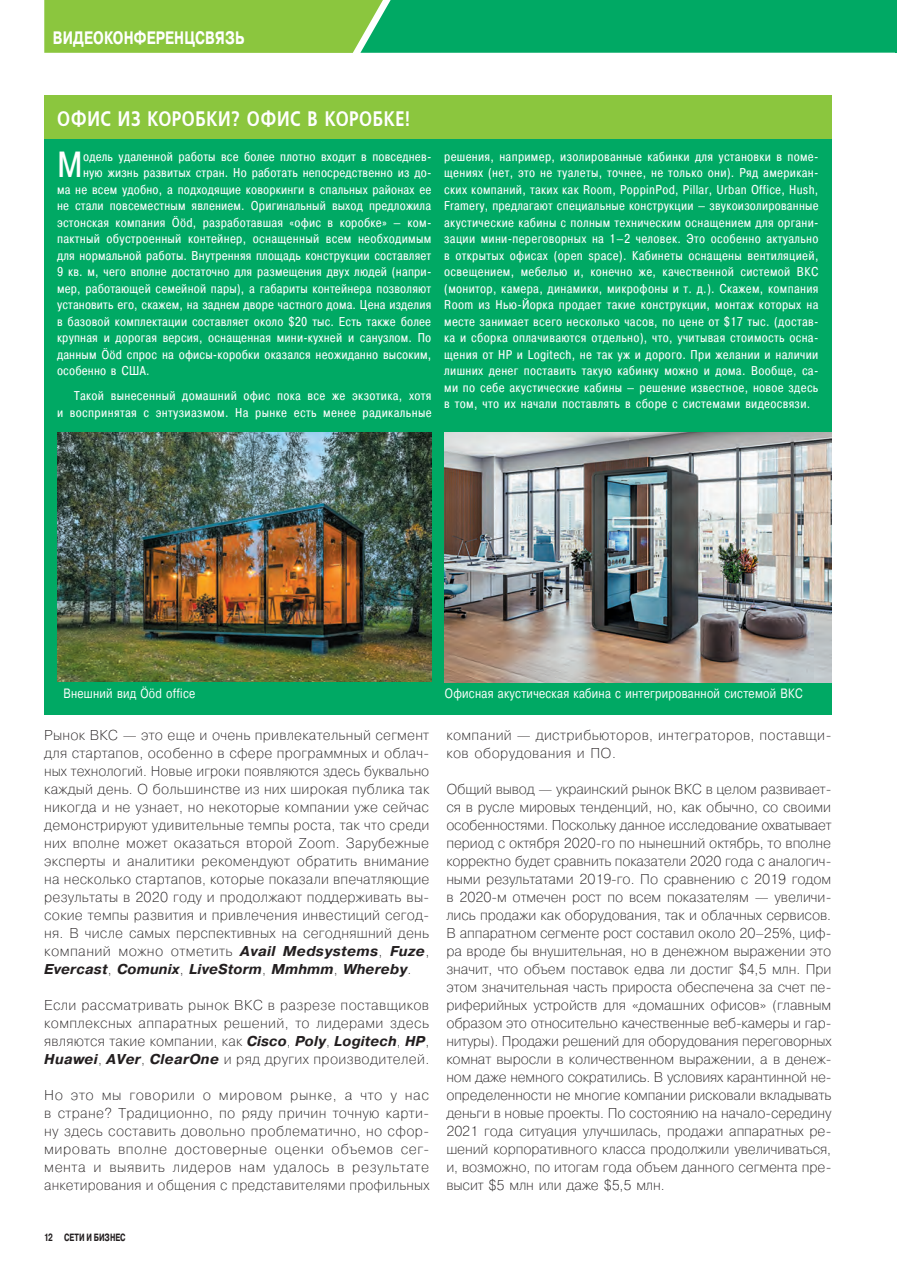
<style>
.page{position:relative;width:897px;height:1267px;background:#fff}
.page>*{position:absolute;margin:0;border:0;box-sizing:border-box;transform-origin:0 0}
.Текст_Прагм__Буквица{font:36.3px "Pragmatica Cond";color:#fff}
.Заглавие_Rediz{font:600 21px "Free Set";letter-spacing:.035em;color:#fff;scale:.8 1}
.t1{font:700 18px "Pragmatica";letter-spacing:.01em;color:#fff;scale:.75 1}
.Текст_osn_GREP{font:200 14.25px/18px "Pragmatica";letter-spacing:.015em;color:#231f20;text-align:justify}
.Рис__-_подп_GREP{font:13.5px "Pragmatica";letter-spacing:.025em;color:#fff;scale:.8 1}
.Текст_Прагматика_GRE{font:12.75px/16.5px "Pragmatica Cond";letter-spacing:.025em;color:#fff;text-align:right}
.Текст_Прагм__Буквица-2{font:12.75px "Pragmatica Cond";letter-spacing:.015em;color:#fff}
.t2{font:700 10.5px "Pragmatica";color:#231f20;scale:.7 1}
.s1{font-weight:700;font-style:italic}
</style>
<div class="page">
<div style="left:44px;top:139px;width:787px;height:575px;background:#00a964"></div>
<div style="left:44px;top:95px;width:787px;height:44px;background:#8bc63e"></div>
<img style="left:57px;top:432px;width:374px;height:249px">
<img style="left:444px;top:432px;width:387px;height:250px">
<svg style="left:44px;top:0;width:853px;height:53px;background:#37b557"></svg>
<p class="t1" style="left:53px;top:26px;width:257px">ВИДЕОКОНФЕРЕНЦСВЯЗЬ</p>
<p class="Заглавие_Rediz" style="left:57px;top:106px;width:442px">ОФИС ИЗ КОРОБКИ? ОФИС В КОРОБКЕ!</p>
<p class="Текст_Прагм__Буквица" style="left:57px;top:142px;width:27px">М</p>
<p class="Текст_Прагм__Буквица-2" style="left:83px;top:148px;width:350px">одель удаленной работы все более плотно входит в повседнев-</p>
<p class="Текст_Прагм__Буквица-2" style="left:83px;top:165px;width:350px">ную жизнь развитых стран. Но работать непосредственно из до-</p>
<p class="Текст_Прагм__Буквица-2" style="left:57px;top:181px;width:376px">ма не всем удобно, а подходящие коворкинги в спальных районах ее</p>
<p class="Текст_Прагм__Буквица-2" style="left:57px;top:198px;width:375px">не стали повсеместным явлением. Оригинальный выход предложила</p>
<p class="Текст_Прагм__Буквица-2" style="left:57px;top:214px;width:376px">эстонская компания Ööd, разработавшая «офис в коробке» — ком-</p>
<p class="Текст_Прагм__Буквица-2" style="left:57px;top:231px;width:376px">пактный обустроенный контейнер, оснащенный всем необходимым</p>
<p class="Текст_Прагм__Буквица-2" style="left:57px;top:247px;width:375px">для нормальной работы. Внутренняя площадь конструкции составляет</p>
<p class="Текст_Прагм__Буквица-2" style="left:57px;top:264px;width:376px">9 кв. м, чего вполне достаточно для размещения двух людей (напри-</p>
<p class="Текст_Прагм__Буквица-2" style="left:57px;top:280px;width:375px">мер, работающей семейной пары), а габариты контейнера позволяют</p>
<p class="Текст_Прагм__Буквица-2" style="left:57px;top:297px;width:376px">установить его, скажем, на заднем дворе частного дома. Цена изделия</p>
<p class="Текст_Прагм__Буквица-2" style="left:57px;top:313px;width:375px">в базовой комплектации составляет около $20 тыс. Есть также более</p>
<p class="Текст_Прагм__Буквица-2" style="left:57px;top:330px;width:375px">крупная и дорогая версия, оснащенная мини-кухней и санузлом. По</p>
<p class="Текст_Прагм__Буквица-2" style="left:57px;top:346px;width:375px">данным Ööd спрос на офисы-коробки оказался неожиданно высоким,</p>
<p class="Текст_Прагм__Буквица-2" style="left:57px;top:363px;width:94px">особенно в США.</p>
<p class="Текст_Прагматика_GRE" style="left:57px;top:388px;width:376px">Такой вынесенный домашний офис пока все же экзотика, хотя<br>и воспринятая с энтузиазмом. На рынке есть менее радикальные</p>
<p class="Текст_Прагматика_GRE" style="left:444px;top:148px;width:376px;text-align:justify">решения, например, изолированные кабинки для установки в поме&shy;щениях (нет, это не туалеты, точнее, не только они). Ряд американ&shy;ских компаний, таких как Room, PoppinPod, Pillar, Urban Office, Hush, Framery, предлагают специальные конструкции — звукоизолированные акустические кабины с полным техническим оснащением для органи&shy;зации мини-переговорных на 1–2 человек. Это особенно актуально в открытых офисах (open space). Кабинеты оснащены вентиляцией, освещением, мебелью и, конечно же, качественной системой ВКС (монитор, камера, динамики, микрофоны и т. д.). Скажем, компания Room из Нью-Йорка продает такие конструкции, монтаж которых на месте занимает всего несколько часов, по цене от $17 тыс. (достав&shy;ка и сборка оплачиваются отдельно), что, учитывая стоимость осна&shy;щения от HP и Logitech, не так уж и дорого. При желании и наличии лишних денег поставить такую кабинку можно и дома. Вообще, са&shy;ми по себе акустические кабины — решение известное, новое здесь в том, что их начали поставлять в сборе с системами видеосвязи.</p>
<p class="Рис__-_подп_GREP" style="left:63px;top:685px;width:166px">Внешний вид Ööd office</p>
<p class="Рис__-_подп_GREP" style="left:445px;top:685px;width:449px">Офисная акустическая кабина с интегрированной системой ВКС</p>
<p class="Текст_osn_GREP" style="left:44px;top:725px;width:386px">Рынок ВКС — это еще и очень привлекательный сегмент для стартапов, особенно в сфере программных и облач‑ ных технологий. Новые игроки появляются здесь буквально каждый день. О большинстве из них широкая публика так никогда и не узнает, но некоторые компании уже сейчас демонстрируют удивительные темпы роста, так что среди них вполне может оказаться второй Zoom. Зарубежные эксперты и аналитики рекомендуют обратить внимание на несколько стартапов, которые показали впечатляющие результаты в 2020 году и продолжают поддерживать вы‑ сокие темпы развития и привлечения инвестиций сегод‑ ня. В числе самых перспективных на сегодняшний день компаний можно отметить <span class="s1">Avail Medsystems</span>, <span class="s1">Fuze</span>, <span class="s1">Evercast</span>, <span class="s1">Comunix</span>, <span class="s1">LiveStorm</span>, <span class="s1">Mmhmm</span>, <span class="s1">Whereby</span>.</p>
<p class="Текст_osn_GREP" style="left:44px;top:995px;width:386px">Если рассматривать рынок ВКС в разрезе поставщиков комплексных аппаратных решений, то лидерами здесь являются такие компании, как <span class="s1">Cisco</span>, <span class="s1">Poly</span>, <span class="s1">Logitech</span>, <span class="s1">HP</span>, <span class="s1">Huawei</span>, <span class="s1">AVer</span>, <span class="s1">ClearOne</span> и ряд других производителей.</p>
<p class="Текст_osn_GREP" style="left:44px;top:1085px;width:386px">Но это мы говорили о мировом рынке, а что у нас в стране? Традиционно, по ряду причин точную карти‑ ну здесь составить довольно проблематично, но сфор‑ мировать вполне достоверные оценки объемов сег‑ мента и выявить лидеров нам удалось в результате анкетирования и общения с представителями профильных</p>
<p class="t2" style="left:44px;top:1230px;width:118px">12 СЕТИ И БИЗНЕС</p>
<p class="Текст_osn_GREP" style="left:446px;top:725px;width:386px">компаний — дистрибьюторов, интеграторов, поставщи‑ ков оборудования и ПО.</p>
<p class="Текст_osn_GREP" style="left:446px;top:779px;width:387px">Общий вывод — украинский рынок ВКС в целом развивает‑ ся в русле мировых тенденций, но, как обычно, со своими особенностями. Поскольку данное исследование охватывает период с октября 2020‑го по нынешний октябрь, то вполне корректно будет сравнить показатели 2020 года с аналогич‑ ными результатами 2019‑го. По сравнению с 2019 годом в 2020‑м отмечен рост по всем показателям — увеличи‑ лись продажи как оборудования, так и облачных сервисов.<br>В аппаратном сегменте рост составил около 20–25%, циф‑ ра вроде бы внушительная, но в денежном выражении это значит, что объем поставок едва ли достиг $4,5 млн. При этом значительная часть прироста обеспечена за счет пе‑ риферийных устройств для «домашних офисов» (главным образом это относительно качественные веб-камеры и гар‑ нитуры). Продажи решений для оборудования переговорных комнат выросли в количественном выражении, а в денеж‑ ном даже немного сократились. В условиях карантинной не‑ определенности не многие компании рисковали вкладывать деньги в новые проекты. По состоянию на начало-середину 2021 года ситуация улучшилась, продажи аппаратных ре‑ шений корпоративного класса продолжили увеличиваться, и, возможно, по итогам года объем данного сегмента пре‑ высит $5 млн или даже $5,5 млн.</p>
</div>
